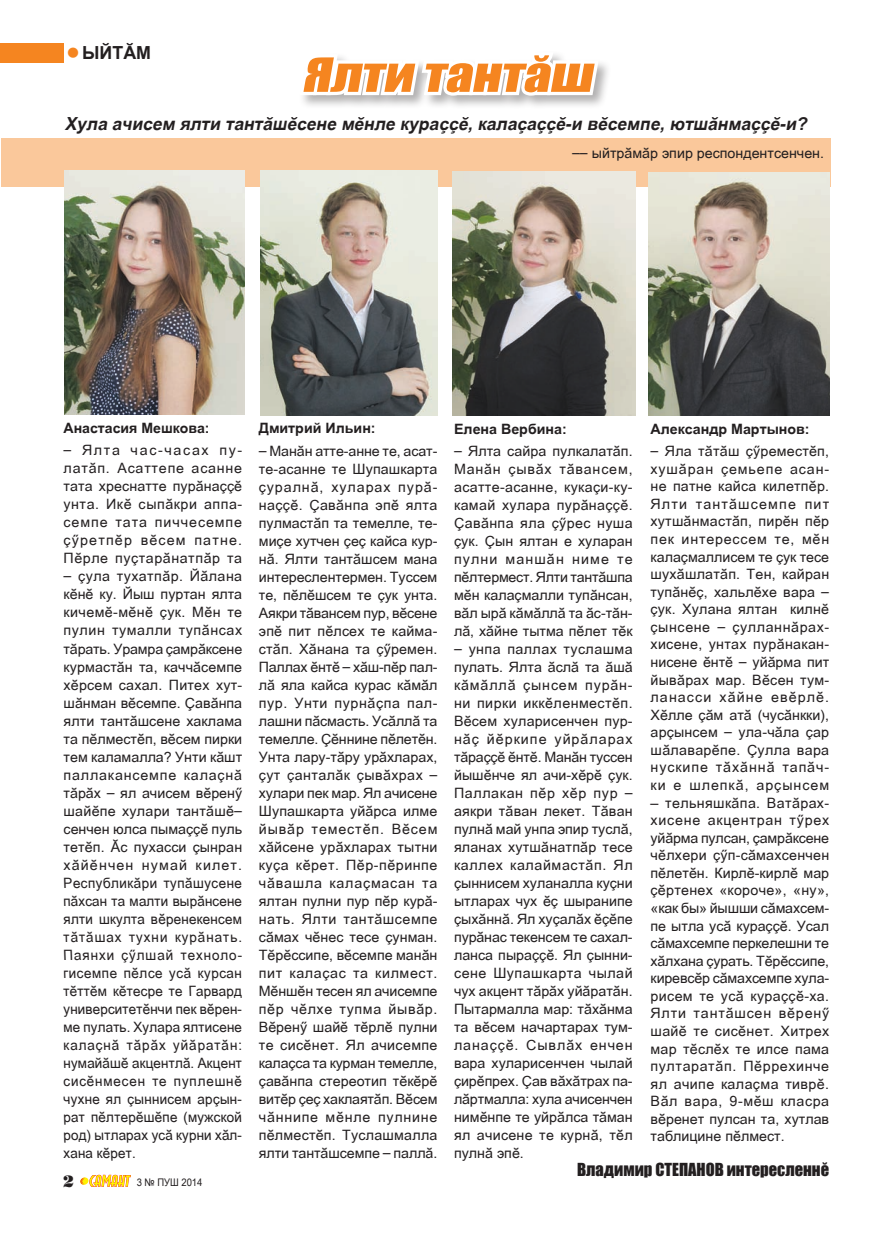
<style>
.page{position:relative;width:872px;height:1234px;background:#fff}
.page>*{position:absolute;margin:0;border:0;box-sizing:border-box;transform-origin:0 0}
.t1{font:italic 43.5px "Impact";color:#f58520;scale:1.22 1}
.t2{font:italic 700 18px "Arial Cyr";color:#231f20}
.t3{font:700 18px "Arial Cyr";color:#231f20}
.t4{font:16.5px "Impact";color:#231f20}
.t5{font:16.5px "Standart Poster";color:#231f20;scale:.9 1}
.t6{font:14.25px/18px "Arial Cyr";letter-spacing:.005em;color:#231f20;text-align:justify}
.t7{font:700 14.25px "Arial Cyr";color:#231f20}
.t8{font:10.5px "Arial Cyr";color:#231f20;scale:.9 1}
</style>
<div class="page">
<div style="left:0;top:43px;width:80px;height:20px;background:#f58520"></div>
<div style="left:64px;top:39px;width:125px;height:26px;background:#fff"></div>
<div style="left:1px;top:138px;width:829px;height:49px;background:#fac89b"></div>
<img style="left:65px;top:170px;width:179px;height:244px">
<img style="left:260px;top:170px;width:177px;height:245px">
<img style="left:453px;top:171px;width:182px;height:244px">
<img style="left:648px;top:172px;width:181px;height:243px">
<div style="left:298px;top:50px;width:314px;height:60px;background:#231f20;opacity:.35"></div>
<svg style="left:298px;top:50px;width:304px;height:59px"></svg>
<svg style="left:80px;top:1174px;width:51px;height:12px"></svg>
<p class="t3" style="left:82px;top:40px;width:70px">ÛÉÒЁÌ</p>
<h1 class="t1" style="left:301px;top:41px;width:249px">Ялти тантăш</h1>
<p class="t2" style="left:65px;top:111px;width:747px">Хула ачисем ялти тантёш.сене м.нле кура==.:кала=а==.-и в.семпе:ютшёнма==.-и;</p>
<p class="t6" style="left:572px;top:144px;width:254px">__ ыйтрёмёр эпир респондентсенчен?</p>
<p class="t7" style="left:64px;top:418px;width:148px">Анастасия Мешкова%</p>
<p class="t6" style="left:64px;top:441px;width:181px">_ Ялта час-часах пу&shy;латёп? Асаттепе асанне тата хреснатте пурёна==. унта? Ик. сыпёкри аппа&shy;семпе тата пиччесемпе =\ретп.р в.сем патне?<br>П.рле пу=тарёнатпёр та _ =ула тухатпёр? Йёлана к.н. ку? Йыш пуртан ялта кичем.-м.н. =ук? М.н те пулин тумалли тупёнсах тёрать? Урамра =амрёксене курмастён та: каччёсемпе х.рсем сахал? Питех хут&shy;шёнман в.семпе? +авёнпа ялти тантёшсене хаклама та п.лмест.п: в.сем пирки тем каламалла; Унти кёшт паллакансемпе кала=нё тёрёх _ ял ачисем в.рен\ шай.пе хулари тантёш._ сенчен юлса пыма==. пуль тет.п? Ёс пухасси =ынран хёй.нчен нумай килет?<br>Республикёри тупёшусене пёхсан та малти вырёнсене ялти шкулта в.ренекенсем тётёшах тухни курёнать?<br>Паянхи =\лшай техноло&shy;гисемпе п.лсе усё курсан т.тт.м к.тесре те Гарвард университет.нчи пек в.рен&shy;ме пулать? Хулара ялтисене кала=нё тёрёх уйёратён% нумайёш. акцентлё? Акцент сис.нмесен те пуплешн. чухне ял =ыннисем ар=ын&shy;рат п.лтер.ш.пе (мужской род) ытларах усё курни хёл&shy;хана к.рет?</p>
<p class="t5" style="left:63px;top:1171px;width:13px">2</p>
<p class="t8" style="left:137px;top:1175px;width:75px">3 № ПУШ 2014</p>
<p class="t7" style="left:259px;top:418px;width:118px">Дмитрий Ильин%</p>
<p class="t6" style="left:259px;top:441px;width:180px">_ Манён атте-анне те: асат&shy;те-асанне те Шупашкарта =уралнё: хуларах пурё&shy;на==.? +авёнпа эп. ялта пулмастёп та темелле: те&shy;ми=е хутчен =е= кайса кур&shy;нё? Ялти тантёшсем мана интереслентермен? Туссем те: п.л.шсем те =ук унта?<br>Аякри тёвансем пур: в.сене эп. пит п.лсех те кайма&shy;стёп? Хёнана та =\ремен?<br>Паллах .нт. _ хёш-п.р пал&shy;лё яла кайса курас кёмёл пур? Унти пурнё=па пал&shy;лашни пёсмасть? Усёллё та темелле? +.ннине п.лет.н?<br>Унта лару-тёру урёхларах: =ут =анталёк =ывёхрах _ хулари пек мар? Ял ачисене Шупашкарта уйёрса илме йывёр темест.п? В.сем хёйсене урёхларах тытни ку=а к.рет? П.р-п.ринпе чёвашла кала=масан та ялтан пулни пур п.р курё&shy;нать? Ялти тантёшсемпе сёмах ч.нес тесе =унман?<br>Т.р.ссипе: в.семпе манён пит кала=ас та килмест?<br>М.нш.н тесен ял ачисемпе п.р ч.лхе тупма йывёр?<br>В.рен\ шай. т.рл. пулни те сис.нет? Ял ачисемпе кала=са та курман темелле: =авёнпа стереотип т.к.р. вит.р =е= хаклаятёп? В.сем чённипе м.нле пулнине п.лмест.п? Туслашмалла ялти тантёшсемпе _ паллё?</p>
<p class="t7" style="left:454px;top:418px;width:114px">Елена Вербина%</p>
<p class="t6" style="left:454px;top:441px;width:180px">_ Ялта сайра пулкалатёп?<br>Манён =ывёх тёвансем: асатте-асанне: кука=и-ку&shy;камай хулара пурёна==.? +авёнпа яла =\рес нуша =ук? +ын ялтан е хуларан пулни маншён ниме те п.лтермест? Ялти тантёшпа м.н кала=малли тупёнсан: вёл ырё кёмёллё та ёс-тён&shy;лё: хёйне тытма п.лет т.к _ унпа паллах туслашма пулать? Ялта ёслё та ёшё кёмёллё =ынсем пурён&shy;ни пирки икк.ленмест.п?<br>В.сем хуларисенчен пур&shy;нё= й.ркипе уйрёларах тёра==. .нт.? Манён туссен йыш.нче ял ачи-х.р. =ук?<br>Паллакан п.р х.р пур _ аякри тёван лекет? Тёван пулнё май унпа эпир туслё: яланах хутшёнатпёр тесе каллех калаймастёп? Ял =ыннисем хуланалла ку=ни ытларах чух .= шыранипе =ыхённё? Ял ху=алёх .=.пе пурёнас текенсем те сахал&shy;ланса пыра==.? Ял =ынни&shy;сене Шупашкарта чылай чух акцент тёрёх уйёратён?<br>Пытармалла мар% тёхёнма та в.сем начартарах тум&shy;лана==.? Сывлёх енчен вара хуларисенчен чылай =ир.прех? +ав вёхётрах па&shy;лёртмалла% хула ачисенчен ним.нпе те уйрёлса тёман ял ачисене те курнё: т.л пулнё эп.?</p>
<p class="t4" style="left:577px;top:1155px;width:253px">Владимир СТЕПАНОВ интересленнĕ</p>
<p class="t7" style="left:650px;top:419px;width:161px">Александр Мартынов%</p>
<p class="t6" style="left:650px;top:442px;width:180px;line-height:17.5px">_ Яла тётёш =\ремест.п: хушёран =емьепе асан&shy;не патне кайса килетп.р?<br>Ялти тантёшсемпе пит хутшёнмастёп: пир.н п.р пек интерессем те: м.н кала=маллисем те =ук тесе шухёшлатёп? Тен: кайран тупён.=: хальл.хе вара _ =ук? Хулана ялтан килн. =ынсене _ =улланнёрах&shy;хисене: унтах пурёнакан&shy;нисене .нт. _ уйёрма пит йывёрах мар? В.сен тум&shy;ланасси хёйне ев.рл.?<br>Х.лле =ём атё (чусёнкки): ар=ынсем _ ула-чёла =ар шёлавар.пе? +улла вара нускипе тёхённё тапёч&shy;ки е шлепкё: ар=ынсем</p>
<p class="t6" style="left:650px;top:793px;width:180px;line-height:17.5px">– тельняшкёпа? Ватёрах&shy;хисене акцентран т\рех уйёрма пулсан: =амрёксене ч.лхери =\п-сёмахсенчен п.лет.н? Кирл.-кирл. мар =.ртенех «короче»: «ну»: «как бы» йышши сёмахсем&shy;пе ытла усё кура==.? Усал сёмахсемпе перкелешни те хёлхана =урать? Т.р.ссипе: киревс.р сёмахсемпе хула&shy;рисем те усё кура==.-ха?<br>Ялти тантёшсен в.рен\ шай. те сис.нет? Хитрех мар т.сл.х те илсе пама пултаратёп? П.ррехинче ял ачипе кала=ма тивр.?<br>Вёл вара: 9-м.ш класра в.ренет пулсан та: хутлав таблицине п.лмест?</p>
</div>
